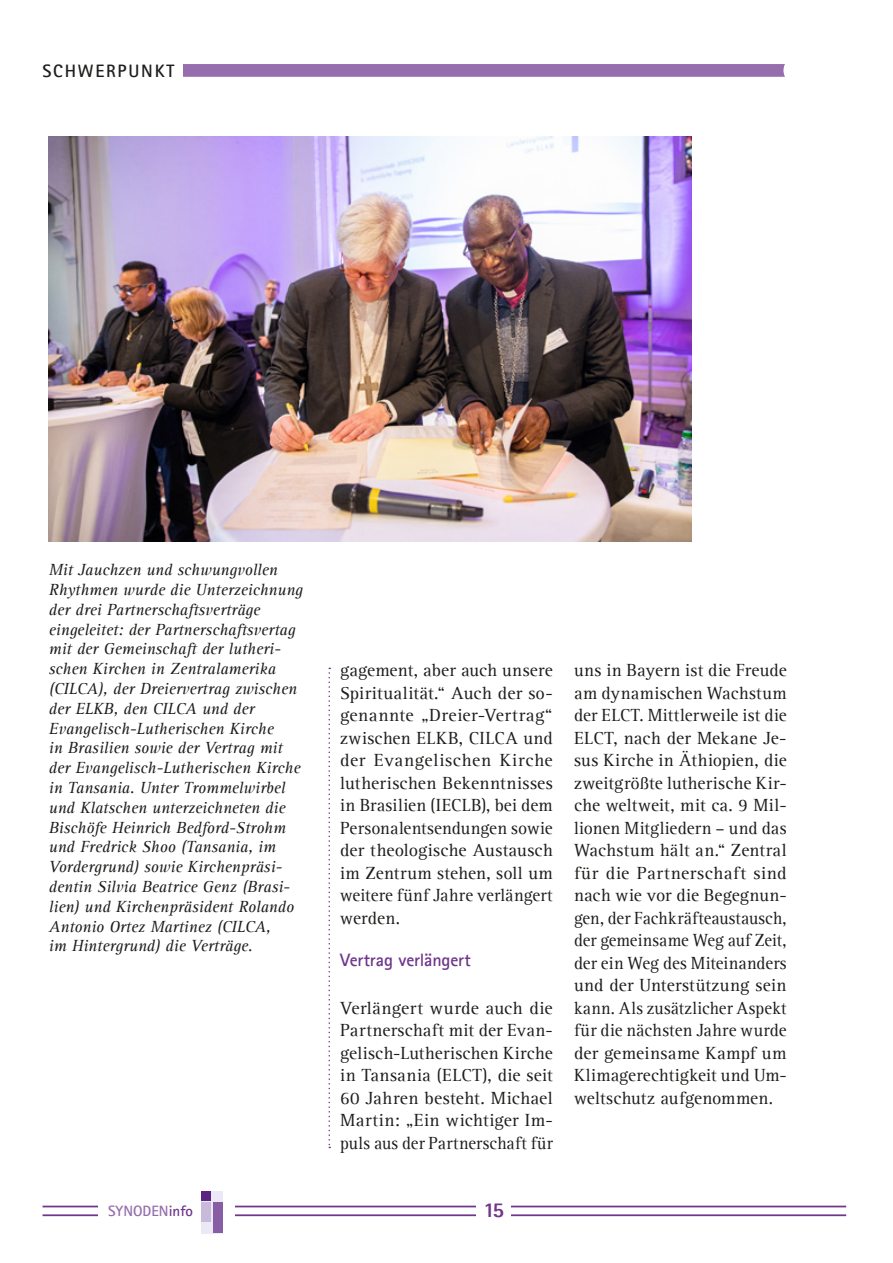
<style>
.page{position:relative;width:893px;height:1263px;background:#fff}
.page>*{position:absolute;margin:0;border:0;box-sizing:border-box;transform-origin:0 0}
.t1{font:800 21px "Agfa Rotis Sans Serif";color:#6e368c}
.Fließtext_l{font:18px/22.5px "Agfa Rotis Serif";letter-spacing:.015em;color:#1d1d1b;text-align:justify}
.ZwÜ{font:700 18px "Agfa Rotis Sans Serif";letter-spacing:-.01em;color:#6e368c}
.Rubriktitel{font:700 18px "Agfa Rotis Sans Serif";letter-spacing:.1em;color:#1d1d1b}
.BU{font:italic 16.5px/19.8px "Agfa Rotis Serif";color:#1d1d1b}
.t2{font:700 15px "Agfa Rotis Sans Serif";color:#966ead}
.s1{color:#6e368c}
</style>
<div class="page">
<div style="left:106px;top:64px;width:681px;height:13px;background:#966ead"></div>
<div style="left:783px;top:56px;width:30px;height:29px;background:#fff;border-radius:50%"></div>
<hr style="left:43px;top:1205px;width:803px;height:2px;background:#6e368c">
<hr style="left:43px;top:1214px;width:803px;height:2px;background:#6e368c">
<div style="left:99px;top:1183px;width:136px;height:56px;background:#fff"></div>
<div style="left:201px;top:1191px;width:22px;height:42px;background:#ede8f5"></div>
<div style="left:213px;top:1202px;width:10px;height:31px;background:#875ea3"></div>
<div style="left:201px;top:1202px;width:10px;height:20px;background:#c9badb"></div>
<div style="left:201px;top:1191px;width:10px;height:9px;background:#5c2482"></div>
<div style="left:476px;top:1201px;width:34px;height:17px;background:#fff"></div>
<div style="left:43px;top:56px;width:140px;height:29px;background:#fff"></div>
<svg style="left:328px;top:668px;width:2px;height:480px"></svg>
<img style="left:49px;top:137px;width:642px;height:404px">
<p class="Rubriktitel" style="left:43px;top:59px;width:133px">SCHWERPUNKT</p>
<p class="BU" style="left:49px;top:560px;width:255px">Mit Jauchzen und schwungvollen Rhythmen wurde die Unterzeichnung der drei Partnerschaftsverträge eingeleitet: der Partnerschaftsvertag mit der Gemeinschaft der lutheri&shy;schen Kirchen in Zentralamerika (CILCA), der Dreiervertrag zwischen der ELKB, den CILCA und der Evangelisch-Lutherischen Kirche<br>in Brasilien sowie der Vertrag mit der Evangelisch-Lutherischen Kirche in Tansania. Unter Trommelwirbel und Klatschen unterzeichneten die Bischöfe Heinrich Bedford-Strohm und Fredrick Shoo (Tansania, im Vordergrund) sowie Kirchenpräsi&shy;dentin Silvia Beatrice Genz (Brasi&shy;lien) und Kirchenpräsident Rolando Antonio Ortez Martinez (CILCA,<br>im Hintergrund) die Verträge.</p>
<p class="Fließtext_l" style="left:340px;top:659px;width:214px">gagement, aber auch unsere Spiritualität.“ Auch der so&shy;genannte „Dreier-Vertrag“ zwischen ELKB, CILCA und der Evangelischen Kirche lutherischen Bekenntnisses in Brasilien (IECLB), bei dem Personalentsendungen sowie der theologische Austausch im Zentrum stehen, soll um weitere fünf Jahre verlängert werden.</p>
<p class="ZwÜ" style="left:340px;top:948px;width:132px">Vertrag verlängert</p>
<p class="Fließtext_l" style="left:340px;top:997px;width:214px">Verlängert wurde auch die Partnerschaft mit der Evan&shy;gelisch-Lutherischen Kirche in Tansania (ELCT), die seit 60 Jahren besteht. Michael Martin: „Ein wichtiger Im&shy;puls aus der Partnerschaft für</p>
<p class="t2" style="left:108px;top:1201px;width:87px">SYNODEN<span class="s1">info</span></p>
<p class="t1" style="left:483px;top:1196px;width:22px">15</p>
<p class="Fließtext_l" style="left:574px;top:659px;width:214px">uns in Bayern ist die Freude am dynamischen Wachstum der ELCT. Mittlerweile ist die ELCT, nach der Mekane Je&shy;sus Kirche in Äthiopien, die zweitgrößte lutherische Kir&shy;che weltweit, mit ca. 9 Mil&shy;lionen Mitgliedern – und das Wachstum hält an.“ Zentral für die Partnerschaft sind nach wie vor die Begegnun&shy;gen, der Fachkräfteaustausch, der gemeinsame Weg auf Zeit, der ein Weg des Miteinanders und der Unterstützung sein kann. Als zusätzlicher Aspekt für die nächsten Jahre wurde der gemeinsame Kampf um Klimagerechtigkeit und Um&shy;weltschutz aufgenommen.</p>
</div>
